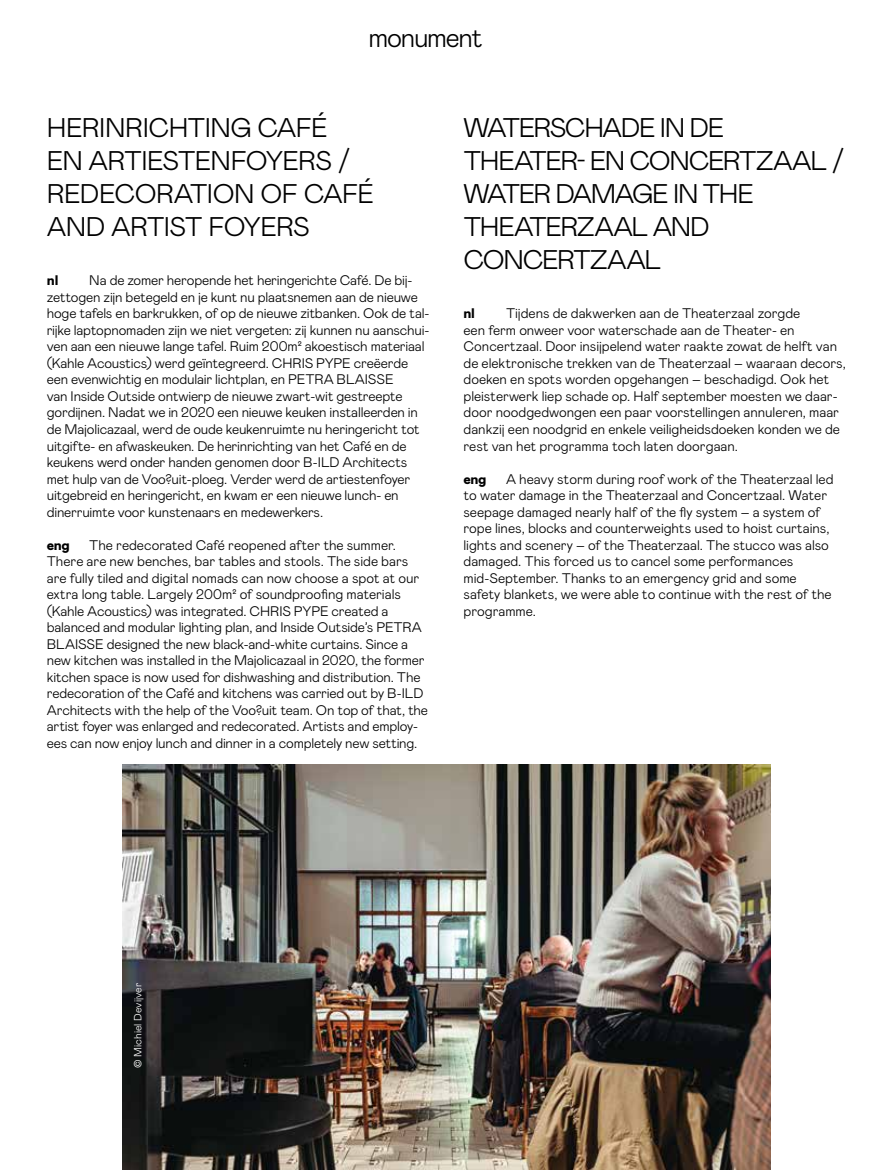
<style>
.page{position:relative;width:893px;height:1170px;background:#fff}
.page>*{position:absolute;margin:0;border:0;box-sizing:border-box;transform-origin:0 0}
.t1{font:300 27px/33px "Mabry Pro";letter-spacing:-.045em;color:#000}
.t2{font:300 27px/33px "Mabry Pro";letter-spacing:-.025em;color:#000}
.t3{font:300 13.8px/16.5px "Mabry Pro";letter-spacing:-.01em;color:#000}
.t4{font:900 13.8px "Mabry Pro";letter-spacing:-.03em;color:#000}
.t5{font:300 10.5px "Mabry Pro";letter-spacing:.005em;color:#fff}
</style>
<div class="page">
<img style="left:122px;top:764px;width:648px;height:405px">
<h1 class="t1" style="left:369px;top:19px;width:116px">monument</h1>
<h1 class="t2" style="left:47px;top:109px;width:329px">HERINRICHTING CAFÉ<br>EN ARTIESTENFOYERS /<br>REDECORATION OF CAFÉ<br>AND ARTIST FOYERS</h1>
<p class="t4" style="left:47px;top:271px;width:13px">nl</p>
<p class="t3" style="left:47px;top:271px;width:384px;text-indent:43px">Na de zomer heropende het heringerichte Café. De bij&shy;zettogen zijn betegeld en je kunt nu plaatsnemen aan de nieuwe hoge tafels en barkrukken, of op de nieuwe zitbanken. Ook de tal&shy;rijke laptopnomaden zijn we niet vergeten: zij kunnen nu aanschui&shy;ven aan een nieuwe lange tafel. Ruim 200m² akoestisch materiaal (Kahle Acoustics) werd geïntegreerd. CHRIS PYPE creëerde een evenwichtig en modulair lichtplan, en PETRA BLAISSE<br>van Inside Outside ontwierp de nieuwe zwart-wit gestreepte gordijnen. Nadat we in 2020 een nieuwe keuken installeerden in de Majolicazaal, werd de oude keukenruimte nu heringericht tot uitgifte- en afwaskeuken. De herinrichting van het Café en de keukens werd onder handen genomen door B-ILD Architects met hulp van de Voo?uit-ploeg. Verder werd de artiestenfoyer uitgebreid en heringericht, en kwam er een nieuwe lunch- en dinerruimte voor kunstenaars en medewerkers.</p>
<p class="t4" style="left:47px;top:535px;width:25px">eng</p>
<p class="t3" style="left:47px;top:535px;width:383px;text-indent:43px">The redecorated Café reopened after the summer.<br>There are new benches, bar tables and stools. The side bars are fully tiled and digital nomads can now choose a spot at our extra long table. Largely 200m² of soundproofing materials (Kahle Acoustics) was integrated. CHRIS PYPE created a balanced and modular lighting plan, and Inside Outside’s PETRA BLAISSE designed the new black-and-white curtains. Since a new kitchen was installed in the Majolicazaal in 2020, the former kitchen space is now used for dishwashing and distribution. The redecoration of the Café and kitchens was carried out by B-ILD Architects with the help of the Voo?uit team. On top of that, the artist foyer was enlarged and redecorated. Artists and employ&shy;ees can now enjoy lunch and dinner in a completely new setting.</p>
<h1 class="t1" style="left:463px;top:109px;width:383px">WATERSCHADE IN DE<br>THEATER- EN CONCERTZAAL /<br>WATER DAMAGE IN THE<br>THEATERZAAL AND<br>CONCERTZAAL</h1>
<p class="t4" style="left:463px;top:304px;width:13px">nl</p>
<p class="t3" style="left:463px;top:304px;width:384px;text-indent:43px">Tijdens de dakwerken aan de Theaterzaal zorgde<br>een ferm onweer voor waterschade aan de Theater- en Concertzaal. Door insijpelend water raakte zowat de helft van de elektronische trekken van de Theaterzaal – waaraan decors, doeken en spots worden opgehangen – beschadigd. Ook het pleisterwerk liep schade op. Half september moesten we daar&shy;door noodgedwongen een paar voorstellingen annuleren, maar dankzij een noodgrid en enkele veiligheidsdoeken konden we de rest van het programma toch laten doorgaan.</p>
<p class="t4" style="left:463px;top:469px;width:25px">eng</p>
<p class="t3" style="left:463px;top:469px;width:372px;text-indent:43px">A heavy storm during roof work of the Theaterzaal led to water damage in the Theaterzaal and Concertzaal. Water seepage damaged nearly half of the fly system – a system of rope lines, blocks and counterweights used to hoist curtains, lights and scenery – of the Theaterzaal. The stucco was also damaged. This forced us to cancel some performances mid-September. Thanks to an emergency grid and some safety blankets, we were able to continue with the rest of the programme.</p>
<p class="t5" style="left:130px;top:1067px;width:86px;rotate:-90deg">© Michiel Devijver</p>
</div>
